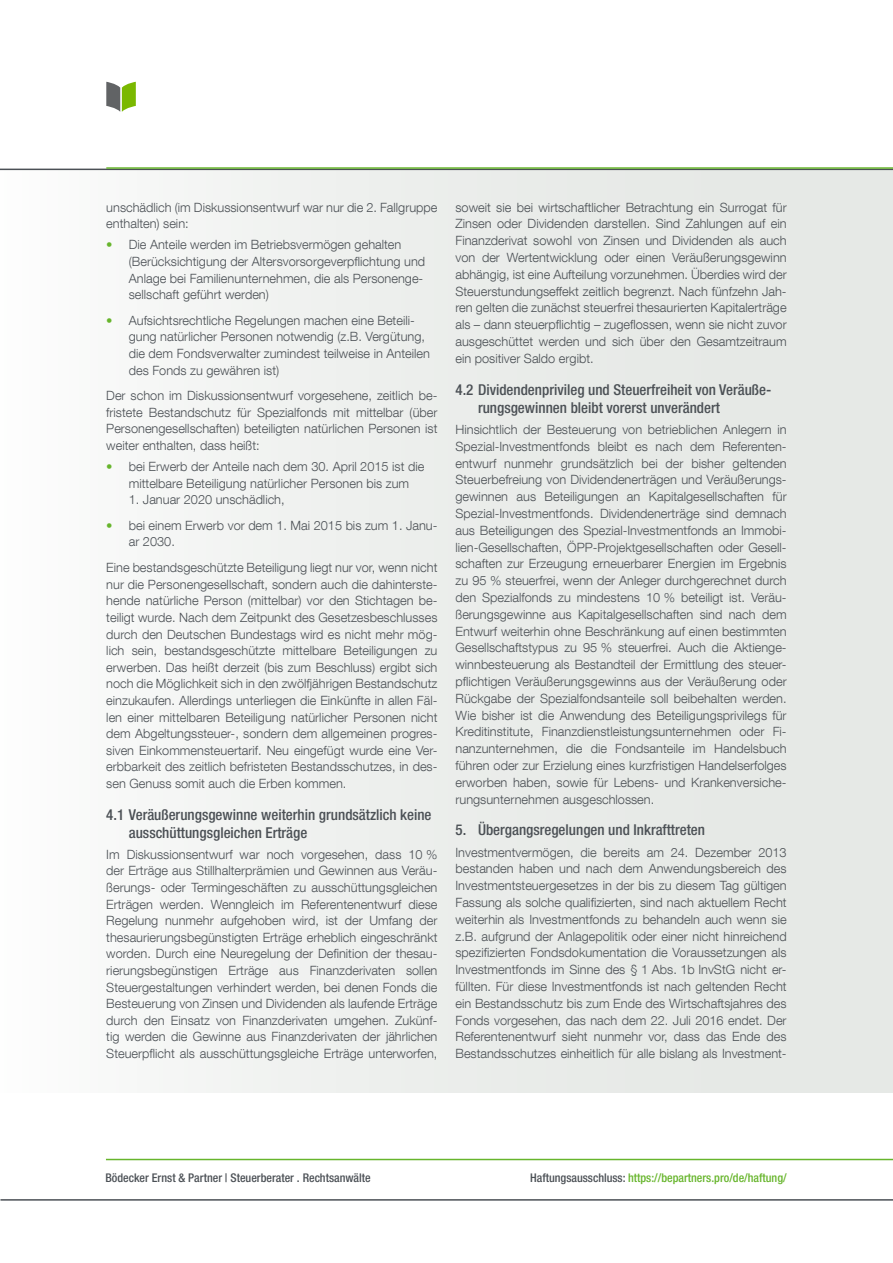
<style>
.page{position:relative;width:893px;height:1263px;background:#fff}
.page>*{position:absolute;margin:0;border:0;box-sizing:border-box;transform-origin:0 0}
.t1{font:500 condensed 15px/18.1px "Helvetica Neue LT Com";color:#4b5055}
.t2{font:300 12.75px/16.8px "Helvetica Neue LT Com";color:#4b5055;text-align:justify}
.t3{font:500 condensed 12px "Helvetica Neue LT Com";color:#67b52c}
.t4{font:500 condensed 12px "Helvetica Neue LT Com";color:#4b5055}
.s1{color:#67b52c}
.s2{color:#4b5055}
</style>
<div class="page">
<div style="left:0;top:170px;width:893px;height:923px;background:#e6e9e6"></div>
<hr style="left:0;top:169px;width:893px;height:1px;background:#4b5055">
<hr style="left:106px;top:167px;width:787px;height:2px;background:#67b52c">
<svg style="left:106px;top:82px;width:30px;height:30px"></svg>
<hr style="left:106px;top:1159px;width:787px;height:1px;background:#67b52c">
<hr style="left:0;top:1199px;width:893px;height:1px;background:#4b5055">
<p class="t2" style="left:106px;top:198px;width:333px">unschädlich (im Diskussionsentwurf war nur die 2. Fallgruppe enthalten) sein:</p>
<p class="t2" style="left:129px;top:236px;width:298px;text-align:left;text-indent:-23px"><span class="s1">•</span> Die Anteile werden im Betriebsvermögen gehalten (Berücksichtigung der Altersvorsorgeverpflichtung und Anlage bei Familienunternehmen, die als Personenge&shy;sellschaft geführt werden)</p>
<p class="t2" style="left:129px;top:312px;width:303px;text-align:left;text-indent:-23px"><span class="s1">•</span> Aufsichtsrechtliche Regelungen machen eine Beteili&shy;gung natürlicher Personen notwendig (z.B. Vergütung, die dem Fondsverwalter zumindest teilweise in Anteilen des Fonds zu gewähren ist)</p>
<p class="t2" style="left:106px;top:387px;width:333px">Der schon im Diskussionsentwurf vorgesehene, zeitlich be&shy;fristete Bestandschutz für Spezialfonds mit mittelbar (über Personengesellschaften) beteiligten natürlichen Personen ist weiter enthalten, dass heißt:</p>
<p class="t2" style="left:106px;top:458px;width:319px;text-align:center"><span class="s1">•</span> bei Erwerb der Anteile nach dem 30. April 2015 ist die mittelbare Beteiligung natürlicher Personen bis zum</p>
<p class="t2" style="left:129px;top:491px;width:157px">1. Januar 2020 unschädlich,</p>
<p class="t2" style="left:129px;top:517px;width:310px;text-indent:-23px"><span class="s1">•</span> bei einem Erwerb vor dem 1. Mai 2015 bis zum 1. Janu&shy;ar 2030.</p>
<p class="t2" style="left:106px;top:559px;width:333px">Eine bestandsgeschützte Beteiligung liegt nur vor, wenn nicht nur die Personengesellschaft, sondern auch die dahinterste&shy;hende natürliche Person (mittelbar) vor den Stichtagen be&shy;teiligt wurde. Nach dem Zeitpunkt des Gesetzesbeschlusses durch den Deutschen Bundestags wird es nicht mehr mög&shy;lich sein, bestandsgeschützte mittelbare Beteiligungen zu erwerben. Das heißt derzeit (bis zum Beschluss) ergibt sich noch die Möglichkeit sich in den zwölfjährigen Bestandschutz einzukaufen. Allerdings unterliegen die Einkünfte in allen Fäl&shy;len einer mittelbaren Beteiligung natürlicher Personen nicht dem Abgeltungssteuer-, sondern dem allgemeinen progres&shy;siven Einkommensteuertarif. Neu eingefügt wurde eine Ver&shy;erbbarkeit des zeitlich befristeten Bestandsschutzes, in des&shy;sen Genuss somit auch die Erben kommen.</p>
<p class="t1" style="left:129px;top:805px;width:304px;text-indent:-22px">4.1 Veräußerungsgewinne weiterhin grundsätzlich keine ausschüttungsgleichen Erträge</p>
<p class="t2" style="left:106px;top:846px;width:333px">Im Diskussionsentwurf war noch vorgesehen, dass 10 % der Erträge aus Stillhalterprämien und Gewinnen aus Veräu&shy;ßerungs- oder Termingeschäften zu ausschüttungsgleichen Erträgen werden. Wenngleich im Referentenentwurf diese Regelung nunmehr aufgehoben wird, ist der Umfang der thesaurierungsbegünstigten Erträge erheblich eingeschränkt worden. Durch eine Neuregelung der Definition der thesau&shy;rierungsbegünstigen Erträge aus Finanzderivaten sollen Steuergestaltungen verhindert werden, bei denen Fonds die Besteuerung von Zinsen und Dividenden als laufende Erträge durch den Einsatz von Finanzderivaten umgehen. Zukünf&shy;tig werden die Gewinne aus Finanzderivaten der jährlichen Steuerpflicht als ausschüttungsgleiche Erträge unterworfen,</p>
<p class="t2" style="left:455px;top:198px;width:333px">soweit sie bei wirtschaftlicher Betrachtung ein Surrogat für Zinsen oder Dividenden darstellen. Sind Zahlungen auf ein Finanzderivat sowohl von Zinsen und Dividenden als auch von der Wertentwicklung oder einen Veräußerungsgewinn abhängig, ist eine Aufteilung vorzunehmen. Überdies wird der Steuerstundungseffekt zeitlich begrenzt. Nach fünfzehn Jah&shy;ren gelten die zunächst steuerfrei thesaurierten Kapitalerträge als – dann steuerpflichtig – zugeflossen, wenn sie nicht zuvor ausgeschüttet werden und sich über den Gesamtzeitraum ein positiver Saldo ergibt.</p>
<p class="t1" style="left:478px;top:380px;width:295px;text-indent:-22px">4.2 Dividendenprivileg und Steuerfreiheit von Veräuße&shy;rungsgewinnen bleibt vorerst unverändert</p>
<p class="t2" style="left:455px;top:421px;width:333px">Hinsichtlich der Besteuerung von betrieblichen Anlegern in Spezial-Investmentfonds bleibt es nach dem Referenten&shy;entwurf nunmehr grundsätzlich bei der bisher geltenden Steuerbefreiung von Dividendenerträgen und Veräußerungs&shy;gewinnen aus Beteiligungen an Kapitalgesellschaften für Spezial-Investmentfonds. Dividendenerträge sind demnach aus Beteiligungen des Spezial-Investmentfonds an Immobi&shy;lien-Gesellschaften, ÖPP-Projektgesellschaften oder Gesell&shy;schaften zur Erzeugung erneuerbarer Energien im Ergebnis zu 95 % steuerfrei, wenn der Anleger durchgerechnet durch den Spezialfonds zu mindestens 10 % beteiligt ist. Veräu&shy;ßerungsgewinne aus Kapitalgesellschaften sind nach dem Entwurf weiterhin ohne Beschränkung auf einen bestimmten Gesellschaftstypus zu 95 % steuerfrei. Auch die Aktienge&shy;winnbesteuerung als Bestandteil der Ermittlung des steuer&shy;pflichtigen Veräußerungsgewinns aus der Veräußerung oder Rückgabe der Spezialfondsanteile soll beibehalten werden.<br>Wie bisher ist die Anwendung des Beteiligungsprivilegs für Kreditinstitute, Finanzdienstleistungsunternehmen oder Fi&shy;nanzunternehmen, die die Fondsanteile im Handelsbuch führen oder zur Erzielung eines kurzfristigen Handelserfolges erworben haben, sowie für Lebens- und Krankenversiche&shy;rungsunternehmen ausgeschlossen.</p>
<p class="t1" style="left:455px;top:821px;width:251px">5. Übergangsregelungen und Inkrafttreten</p>
<p class="t2" style="left:455px;top:843px;width:333px">Investmentvermögen, die bereits am 24. Dezember 2013 bestanden haben und nach dem Anwendungsbereich des Investmentsteuergesetzes in der bis zu diesem Tag gültigen Fassung als solche qualifizierten, sind nach aktuellem Recht weiterhin als Investmentfonds zu behandeln auch wenn sie z.B. aufgrund der Anlagepolitik oder einer nicht hinreichend spezifizierten Fondsdokumentation die Voraussetzungen als Investmentfonds im Sinne des § 1 Abs. 1b InvStG nicht er&shy;füllten. Für diese Investmentfonds ist nach geltenden Recht ein Bestandsschutz bis zum Ende des Wirtschaftsjahres des Fonds vorgesehen, das nach dem 22. Juli 2016 endet. Der Referentenentwurf sieht nunmehr vor, dass das Ende des Bestandsschutzes einheitlich für alle bislang als Investment-</p>
<p class="t4" style="left:105px;top:1170px;width:267px">Bödecker Ernst &amp; Partner | Steuerberater . Rechtsanwälte</p>
<p class="t3" style="left:530px;top:1170px;width:258px"><span class="s2">Haftungsausschluss:</span> https://bepartners.pro/de/haftung/</p>
</div>
